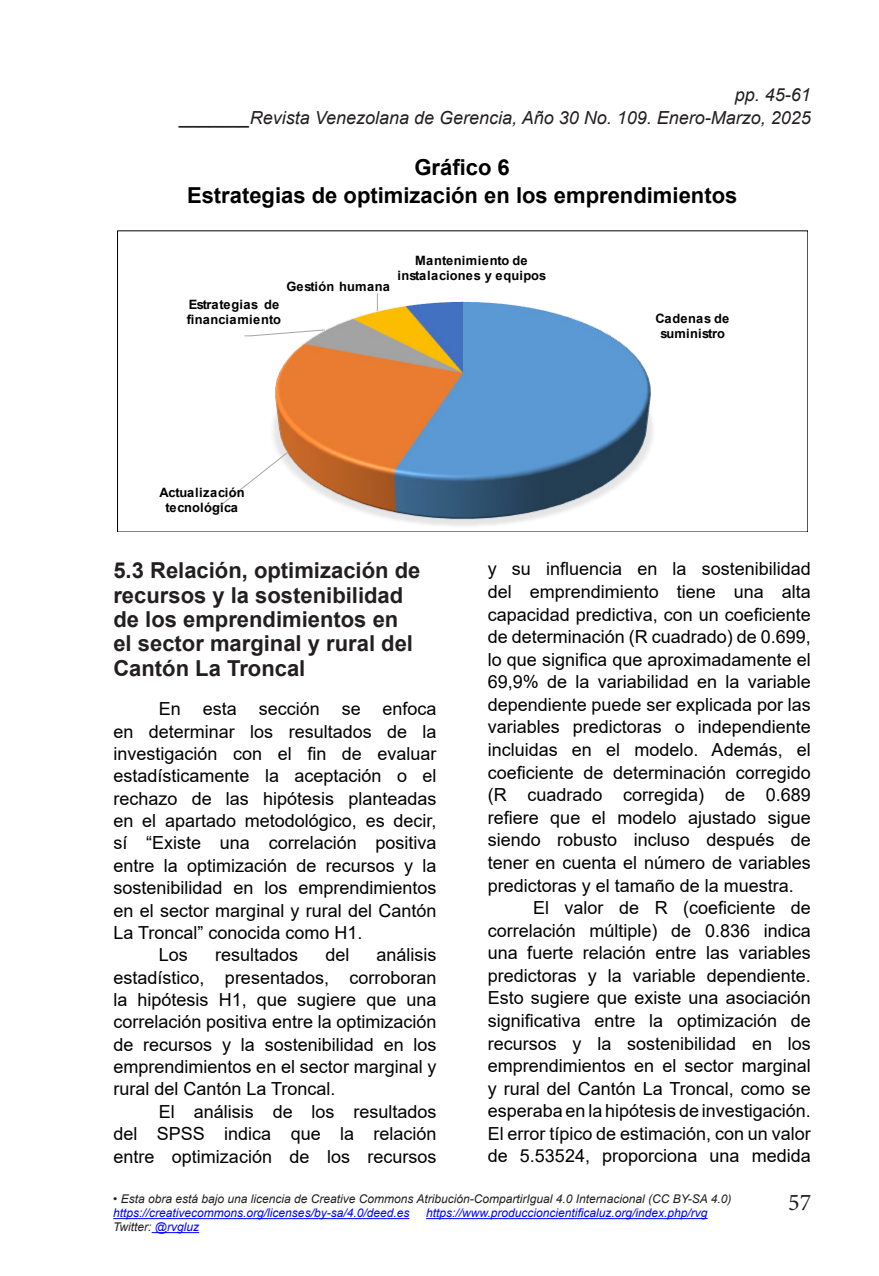
<style>
.page{position:relative;width:879px;height:1276px;background:#fff}
.page>*{position:absolute;margin:0;border:0;box-sizing:border-box;transform-origin:0 0}
.t1{font:24px "Minion Pro";color:#231f20}
.t2{font:700 22px/24.4px "Arial";color:#231f20}
.t3{font:700 22px/27.8px "Arial";color:#000;text-align:center}
.t4{font:18px/22.4px "Arial";color:#000;text-align:justify}
.t5{font:italic 18px "Arial";color:#231f20}
.t6{font:700 12.8px/14.8px "Arial";letter-spacing:.005em;color:#000;text-align:center}
.t7{font:italic 12px "Arial";color:#231f20}
.t8{font:italic 12px "Arial";color:#00f}
.s1{color:#00f}
</style>
<div class="page">
<hr style="left:113px;top:1218px;width:296px;height:1px;background:#00f">
<hr style="left:426px;top:1218px;width:281px;height:1px;background:#00f">
<hr style="left:152px;top:1232px;width:47px;height:1px;background:#00f">
<img style="left:273px;top:299px;width:380px;height:227px">
<svg style="left:209px;top:451px;width:79px;height:59px"></svg>
<svg style="left:244px;top:329px;width:82px;height:8px"></svg>
<svg style="left:377px;top:293px;width:1px;height:18px"></svg>
<p class="t5" style="left:735px;top:83px;width:78px">pp. 45-61</p>
<p class="t5" style="left:180px;top:106px;width:633px">_______Revista Venezolana de Gerencia, Año 30 No. 109. Enero-Marzo, 2025</p>
<p class="t3" style="left:187px;top:153px;width:552px">Gráfico 6<br>Estrategias de optimización en los emprendimientos</p>
<p class="t6" style="left:287px;top:279px;width:105px">Gestión humana</p>
<p class="t6" style="left:187px;top:297px;width:96px;text-align:left">Estrategias de financiamiento</p>
<p class="t6" style="left:397px;top:253px;width:150px">Mantenimiento de instalaciones y equipos</p>
<p class="t6" style="left:159px;top:485px;width:87px">Actualización tecnológica</p>
<p class="t6" style="left:655px;top:312px;width:75px">Cadenas de suministro</p>
<p class="t2" style="left:113px;top:559px;width:308px">5.3 Relación, optimización de recursos y la sostenibilidad de los emprendimientos en el sector marginal y rural del<br>Cantón La Troncal</p>
<p class="t4" style="left:159px;top:697px;width:279px">En esta sección se enfoca</p>
<p class="t4" style="left:113px;top:720px;width:325px">en determinar los resultados de la</p>
<p class="t4" style="left:113px;top:742px;width:325px">investigación con el fin de evaluar</p>
<p class="t4" style="left:113px;top:764px;width:325px">estadísticamente la aceptación o el</p>
<p class="t4" style="left:113px;top:787px;width:325px">rechazo de las hipótesis planteadas</p>
<p class="t4" style="left:113px;top:809px;width:325px">en el apartado metodológico, es decir,</p>
<p class="t4" style="left:113px;top:832px;width:325px">sí “Existe una correlación positiva</p>
<p class="t4" style="left:113px;top:854px;width:325px">entre la optimización de recursos y la</p>
<p class="t4" style="left:113px;top:876px;width:325px">sostenibilidad en los emprendimientos</p>
<p class="t4" style="left:113px;top:899px;width:325px">en el sector marginal y rural del Cantón</p>
<p class="t4" style="left:113px;top:921px;width:251px">La Troncal” conocida como H1.</p>
<p class="t4" style="left:159px;top:943px;width:31px">Los</p>
<p class="t4" style="left:215px;top:943px;width:85px">resultados</p>
<p class="t4" style="left:325px;top:943px;width:26px">del</p>
<p class="t4" style="left:113px;top:943px;width:325px;text-indent:263px">análisis estadístico, presentados, corroboran la hipótesis H1, que sugiere que una correlación positiva entre la optimización de recursos y la sostenibilidad en los emprendimientos en el sector marginal y rural del Cantón La Troncal.</p>
<p class="t4" style="left:113px;top:1100px;width:325px;text-indent:45px">El análisis de los resultados del SPSS indica que la relación entre optimización de los recursos</p>
<p class="t4" style="left:488px;top:558px;width:325px">y su influencia en la sostenibilidad</p>
<p class="t4" style="left:488px;top:580px;width:325px">del emprendimiento tiene una alta</p>
<p class="t4" style="left:488px;top:603px;width:325px">capacidad predictiva, con un coeficiente</p>
<p class="t4" style="left:488px;top:625px;width:325px">de determinación (R cuadrado) de 0.699,</p>
<p class="t4" style="left:488px;top:648px;width:325px">lo que significa que aproximadamente el</p>
<p class="t4" style="left:488px;top:670px;width:325px">69,9% de la variabilidad en la variable</p>
<p class="t4" style="left:488px;top:693px;width:325px">dependiente puede ser explicada por las</p>
<p class="t4" style="left:488px;top:716px;width:325px">variables predictoras o independiente</p>
<p class="t4" style="left:488px;top:738px;width:325px">incluidas en el modelo. Además, el</p>
<p class="t4" style="left:488px;top:761px;width:325px">coeficiente de determinación corregido</p>
<p class="t4" style="left:488px;top:783px;width:325px">(R cuadrado corregida) de 0.689</p>
<p class="t4" style="left:488px;top:806px;width:325px">refiere que el modelo ajustado sigue</p>
<p class="t4" style="left:488px;top:828px;width:325px">siendo robusto incluso después de</p>
<p class="t4" style="left:488px;top:851px;width:325px">tener en cuenta el número de variables</p>
<p class="t4" style="left:488px;top:874px;width:308px">predictoras y el tamaño de la muestra.</p>
<p class="t4" style="left:533px;top:896px;width:279px">El valor de R (coeficiente de</p>
<p class="t4" style="left:488px;top:919px;width:325px">correlación múltiple) de 0.836 indica</p>
<p class="t4" style="left:488px;top:941px;width:325px">una fuerte relación entre las variables</p>
<p class="t4" style="left:488px;top:964px;width:325px">predictoras y la variable dependiente.</p>
<p class="t4" style="left:488px;top:986px;width:325px">Esto sugiere que existe una asociación</p>
<p class="t4" style="left:488px;top:1009px;width:325px">significativa entre la optimización de</p>
<p class="t4" style="left:488px;top:1032px;width:325px">recursos y la sostenibilidad en los</p>
<p class="t4" style="left:488px;top:1054px;width:325px">emprendimientos en el sector marginal</p>
<p class="t4" style="left:488px;top:1077px;width:325px">y rural del Cantón La Troncal, como se</p>
<p class="t4" style="left:488px;top:1099px;width:325px">esperaba en la hipótesis de investigación.</p>
<p class="t4" style="left:488px;top:1122px;width:325px">El error típico de estimación, con un valor</p>
<p class="t4" style="left:488px;top:1144px;width:325px">de 5.53524, proporciona una medida</p>
<p class="t7" style="left:113px;top:1191px;width:620px">• Esta obra está bajo una licencia de Creative Commons Atribución-CompartirIgual 4.0 Internacional (CC BY-SA 4.0)</p>
<p class="t8" style="left:113px;top:1205px;width:298px">https://creativecommons.org/licenses/by-sa/4.0/deed.es</p>
<p class="t8" style="left:426px;top:1205px;width:283px">https://www.produccioncientificaluz.org/index.php/rvg</p>
<p class="t7" style="left:113px;top:1219px;width:87px">Twitter: <span class="s1">@rvgluz</span></p>
<h1 class="t1" style="left:788px;top:1186px;width:25px">57</h1>
</div>
